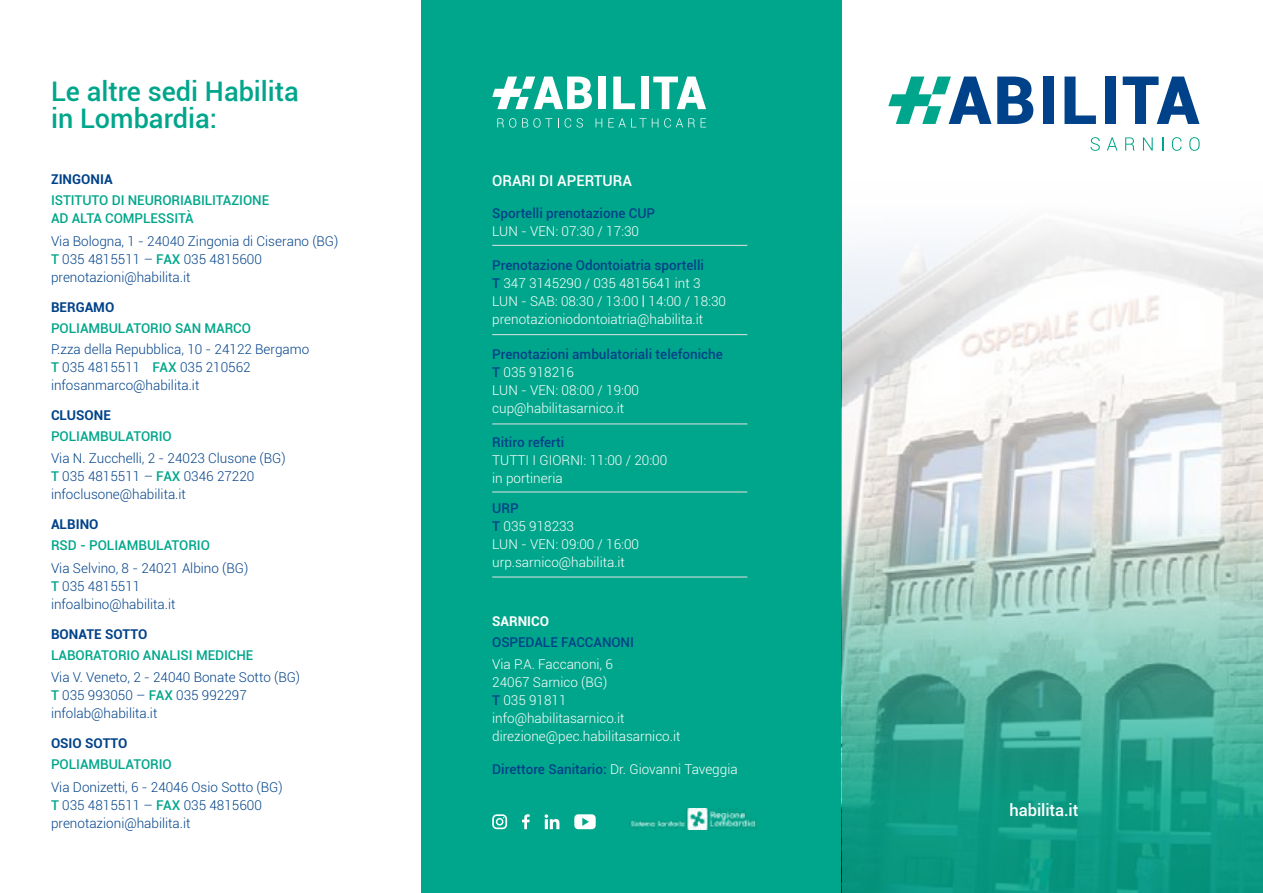
<style>
.page{position:relative;width:1263px;height:893px;background:#fff}
.page>*{position:absolute;margin:0;border:0;box-sizing:border-box;transform-origin:0 0}
.t1{font:500 27px/27px "Roboto";color:#00a68b}
.t2{font:500 16.5px "Roboto";letter-spacing:-.005em;color:#fff}
.t3{font:500 15px "Roboto";color:#fff}
.t4{font:300 13.5px/18px "Roboto";color:#004289}
.t5{font:300 13.5px/18px "Roboto";color:#fff}
.t6{font:500 13.5px/18px "Roboto";letter-spacing:-.005em;color:#00a68b}
.t7{font:500 13.5px "Roboto";color:#004289}
.t8{font:700 13.5px "Roboto";color:#004289}
.t9{font:700 13.5px "Roboto";color:#fff}
.s1{font-weight:500;color:#00a68b}
.s2{color:#fff}
.s3{font-weight:500;color:#004289}
.s4{font-weight:400;color:#e3e3e3}
.s5{font-weight:300;color:#fff}
</style>
<div class="page">
<div style="left:421px;top:0;width:421px;height:893px;background:#00a68b"></div>
<img style="left:842px;top:227px;width:421px;height:268px">
<svg style="left:842px;top:495px;width:421px;height:398px;background:#62b4a6"></svg>
<svg style="left:492px;top:814px;width:15px;height:15px"></svg>
<svg style="left:522px;top:814px;width:8px;height:15px"></svg>
<svg style="left:544px;top:814px;width:15px;height:15px"></svg>
<svg style="left:574px;top:814px;width:22px;height:15px"></svg>
<svg style="left:997px;top:77px;width:36px;height:47px"></svg>
<div style="left:1043px;top:77px;width:11px;height:47px;background:#004289"></div>
<svg style="left:1064px;top:77px;width:32px;height:47px"></svg>
<div style="left:1105px;top:77px;width:11px;height:47px;background:#004289"></div>
<svg style="left:1123px;top:77px;width:76px;height:47px"></svg>
<svg style="left:888px;top:77px;width:103px;height:47px"></svg>
<svg style="left:1090px;top:137px;width:10px;height:14px"></svg>
<svg style="left:1107px;top:137px;width:10px;height:14px"></svg>
<svg style="left:1125px;top:137px;width:9px;height:14px"></svg>
<svg style="left:1143px;top:137px;width:10px;height:14px"></svg>
<svg style="left:1162px;top:137px;width:1px;height:14px"></svg>
<svg style="left:1172px;top:137px;width:9px;height:14px"></svg>
<svg style="left:1189px;top:137px;width:10px;height:14px"></svg>
<div style="left:598px;top:77px;width:8px;height:32px;background:#fff"></div>
<svg style="left:613px;top:77px;width:22px;height:32px"></svg>
<div style="left:641px;top:77px;width:8px;height:32px;background:#fff"></div>
<svg style="left:653px;top:77px;width:53px;height:32px"></svg>
<svg style="left:492px;top:77px;width:100px;height:32px"></svg>
<svg style="left:497px;top:118px;width:19px;height:10px"></svg>
<svg style="left:522px;top:118px;width:30px;height:10px"></svg>
<svg style="left:565px;top:118px;width:18px;height:10px"></svg>
<svg style="left:596px;top:118px;width:6px;height:9px"></svg>
<svg style="left:608px;top:118px;width:38px;height:9px"></svg>
<svg style="left:652px;top:118px;width:6px;height:9px"></svg>
<svg style="left:664px;top:118px;width:31px;height:10px"></svg>
<svg style="left:701px;top:118px;width:5px;height:9px"></svg>
<img style="left:629px;top:809px;width:127px;height:20px">
<hr style="left:492px;top:245px;width:255px;height:1px;background:#e3e3e3">
<hr style="left:492px;top:334px;width:255px;height:1px;background:#e3e3e3">
<hr style="left:492px;top:424px;width:255px;height:1px;background:#e3e3e3">
<hr style="left:492px;top:492px;width:255px;height:1px;background:#e3e3e3">
<hr style="left:492px;top:577px;width:255px;height:1px;background:#e3e3e3">
<h1 class="t1" style="left:51px;top:76px;width:249px">Le altre sedi Habilita in Lombardia:</h1>
<p class="t8" style="left:51px;top:170px;width:63px">ZINGONIA</p>
<p class="t6" style="left:51px;top:191px;width:220px">ISTITUTO DI NEURORIABILITAZIONE<br>AD ALTA COMPLESSITÀ</p>
<p class="t4" style="left:51px;top:231px;width:289px">Via Bologna, 1 - 24040 Zingonia di Ciserano (BG)<br><span class="s1">T</span> 035 4815511 – <span class="s1">FAX</span> 035 4815600 prenotazioni@habilita.it</p>
<p class="t8" style="left:51px;top:297px;width:65px">BERGAMO</p>
<p class="t6" style="left:51px;top:318px;width:202px">POLIAMBULATORIO SAN MARCO</p>
<p class="t4" style="left:51px;top:339px;width:260px">P.zza della Repubblica, 10 - 24122 Bergamo<br><span class="s1">T</span> 035 4815511 <span class="s2">-</span> <span class="s1">FAX</span> 035 210562 infosanmarco@habilita.it</p>
<p class="t8" style="left:51px;top:405px;width:61px">CLUSONE</p>
<p class="t6" style="left:51px;top:426px;width:122px">POLIAMBULATORIO</p>
<p class="t4" style="left:51px;top:449px;width:236px">Via N. Zucchelli, 2 - 24023 Clusone (BG)<br><span class="s1">T</span> 035 4815511 – <span class="s1">FAX</span> 0346 27220 infoclusone@habilita.it</p>
<p class="t8" style="left:51px;top:515px;width:49px">ALBINO</p>
<p class="t6" style="left:51px;top:536px;width:160px">RSD - POLIAMBULATORIO</p>
<p class="t4" style="left:51px;top:558px;width:199px">Via Selvino, 8 - 24021 Albino (BG)<br><span class="s1">T</span> 035 4815511 infoalbino@habilita.it</p>
<p class="t8" style="left:51px;top:624px;width:98px">BONATE SOTTO</p>
<p class="t6" style="left:51px;top:645px;width:204px">LABORATORIO ANALISI MEDICHE</p>
<p class="t4" style="left:51px;top:668px;width:251px">Via V. Veneto, 2 - 24040 Bonate Sotto (BG)<br><span class="s1">T</span> 035 993050 – <span class="s1">FAX</span> 035 992297 infolab@habilita.it</p>
<p class="t8" style="left:51px;top:734px;width:78px">OSIO SOTTO</p>
<p class="t6" style="left:51px;top:755px;width:122px">POLIAMBULATORIO</p>
<p class="t4" style="left:51px;top:777px;width:233px">Via Donizetti, 6 - 24046 Osio Sotto (BG)<br><span class="s1">T</span> 035 4815511 – <span class="s1">FAX</span> 035 4815600 prenotazioni@habilita.it</p>
<p class="t3" style="left:492px;top:170px;width:141px">ORARI DI APERTURA</p>
<p class="t7" style="left:492px;top:204px;width:164px">Sportelli prenotazione CUP</p>
<p class="t5" style="left:492px;top:222px;width:148px">LUN - VEN: 07:30 / 17:30</p>
<p class="t5" style="left:492px;top:256px;width:235px"><span class="s3">Prenotazione Odontoiatria sportelli<br>T</span> 347 3145290 / 035 4815641 int 3<br>LUN - SAB: 08:30 / 13:00 <span class="s4">|</span> 14:00 / 18:30 prenotazioniodontoiatria@habilita.it</p>
<p class="t5" style="left:492px;top:345px;width:232px"><span class="s3">Prenotazioni ambulatoriali telefoniche<br>T</span> 035 918216<br>LUN - VEN: 08:00 / 19:00 cup@habilitasarnico.it</p>
<p class="t7" style="left:492px;top:433px;width:73px">Ritiro referti</p>
<p class="t5" style="left:492px;top:451px;width:176px">TUTTI I GIORNI: 11:00 / 20:00 in portineria</p>
<p class="t5" style="left:492px;top:498px;width:148px"><span class="s3">URP<br>T</span> 035 918233<br>LUN - VEN: 09:00 / 16:00 urp.sarnico@habilita.it</p>
<p class="t9" style="left:492px;top:612px;width:58px">SARNICO</p>
<p class="t7" style="left:492px;top:633px;width:143px">OSPEDALE FACCANONI</p>
<p class="t5" style="left:492px;top:655px;width:190px">Via P.A. Faccanoni, 6<br>24067 Sarnico (BG)<br><span class="s3">T</span> 035 91811 info@habilitasarnico.it direzione@pec.habilitasarnico.it</p>
<p class="t7" style="left:492px;top:760px;width:247px">Direttore Sanitario: <span class="s5">Dr. Giovanni Taveggia</span></p>
<p class="t2" style="left:1009px;top:799px;width:70px">habilita.it</p>
</div>
